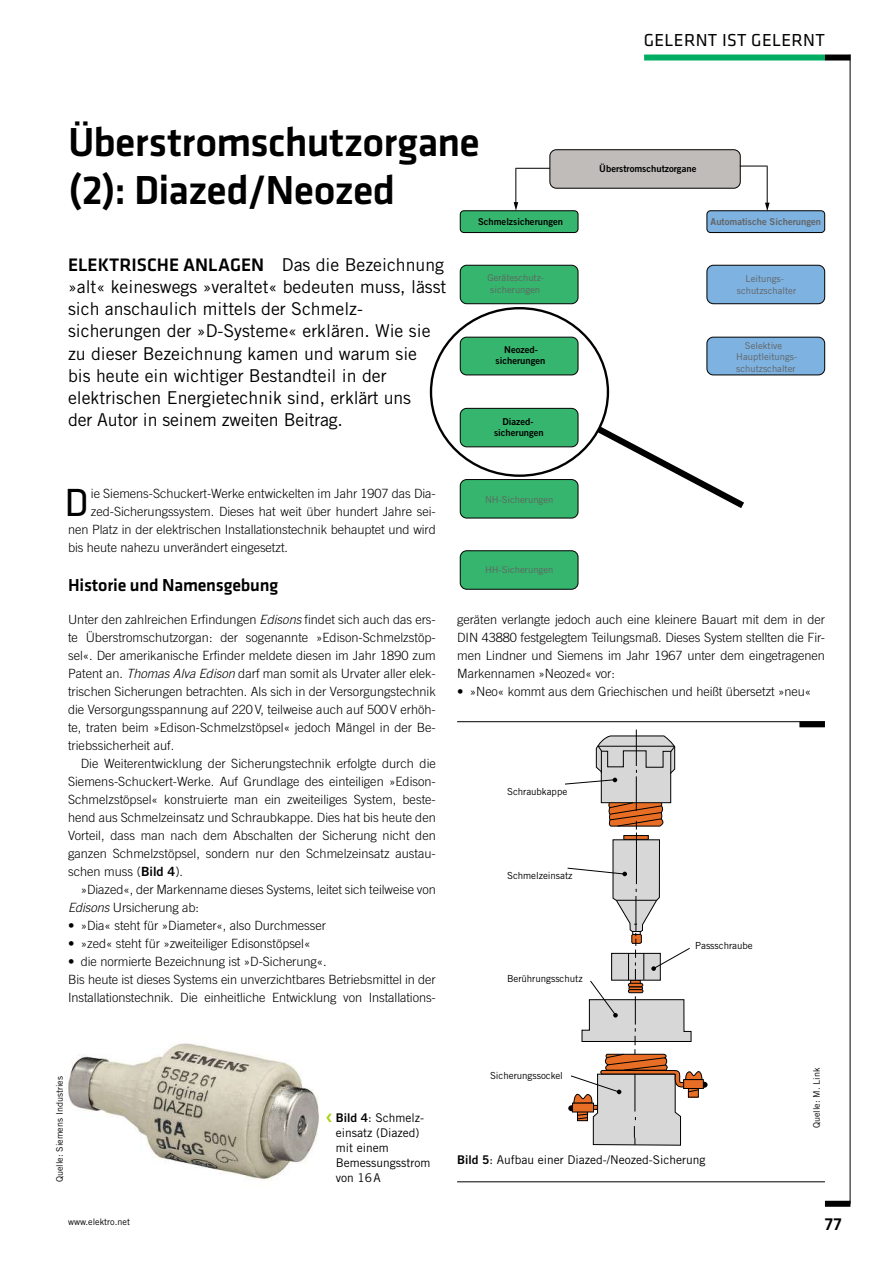
<style>
.page{position:relative;width:893px;height:1263px;background:#fff}
.page>*{position:absolute;margin:0;border:0;box-sizing:border-box;transform-origin:0 0}
.t1{font:500 42px/48px "Klavika Basic";letter-spacing:-.015em;color:#000}
.t2{font:40.65px "Klavika Basic";color:#000}
.t3{font:500 18.75px "Klavika Basic";color:#000}
.t4{font:500 18px "Klavika Basic";letter-spacing:-.01em;color:#000}
.t5{font:18px "Klavika Basic";letter-spacing:.02em;color:#000}
.t6{font:17.7px/22.2px "Trade Gothic LT Std";color:#000}
.t7{font:300 12.75px/18px "Trade Gothic LT Std";color:#000;text-align:justify}
.t8{font:12px/15px "Trade Gothic LT Std";color:#000}
.t9{font:9.75px "Trade Gothic LT Std";letter-spacing:-.005em;color:#000}
.t10{font:9.45px/11.4px "Trade Gothic LT Std";color:#636363;text-align:center}
.t11{font:9.45px/11.4px "Trade Gothic LT Std Bd 2";color:#000;text-align:center}
.t12{font:9.45px "Trade Gothic LT Std Bd 2";color:#636363}
.t13{font:9px "Trade Gothic LT Std";color:#000}
.s1{font-family:"Trade Gothic LT Std";font-weight:400;font-size:17.7px}
.s2{font-style:italic}
.s3{font-family:"Trade Gothic LT Std Bd 2";font-weight:400}
.s4{color:#a6d30c}
.s5{font-family:"Trade Gothic LT Std Bd 2"}
</style>
<div class="page">
<hr style="left:624px;top:835px;width:24px;height:4px;background:#e86e25">
<div style="left:623px;top:835px;width:26px;height:5px;border:1px solid #000"></div>
<hr style="left:636px;top:729px;width:1px;height:37px;background:#000">
<hr style="left:636px;top:832px;width:1px;height:52px;background:#000">
<hr style="left:634px;top:1049px;width:1px;height:62px;background:#000">
<svg style="left:565px;top:735px;width:111px;height:94px"></svg>
<svg style="left:567px;top:839px;width:125px;height:206px"></svg>
<div style="left:628px;top:983px;width:15px;height:4px;border:1px solid #000;border-radius:2px"></div>
<div style="left:628px;top:986px;width:15px;height:4px;border:1px solid #000"></div>
<div style="left:628px;top:989px;width:15px;height:4px;border:1px solid #000;border-radius:2px"></div>
<div style="left:700px;top:1082px;width:8px;height:6px;background:#000;border-radius:50%"></div>
<div style="left:683px;top:1079px;width:21px;height:10px;border:1px solid #000"></div>
<svg style="left:570px;top:1053px;width:133px;height:93px"></svg>
<div style="left:799px;top:721px;width:26px;height:6px;background:#000"></div>
<hr style="left:457px;top:721px;width:368px;height:1px;background:#000">
<hr style="left:457px;top:1181px;width:368px;height:1px;background:#000">
<div style="left:460px;top:265px;width:118px;height:39px;background:#35b56d;border-radius:6px"></div>
<div style="left:460px;top:265px;width:118px;height:39px;border:1px solid #000;border-radius:6px"></div>
<div style="left:707px;top:265px;width:118px;height:39px;background:#7db2e1;border-radius:6px"></div>
<div style="left:706px;top:265px;width:119px;height:39px;border:1px solid #000;border-radius:6px"></div>
<div style="left:550px;top:150px;width:190px;height:38px;background:#bfbcb9;border-radius:6px"></div>
<div style="left:549px;top:149px;width:192px;height:40px;border:1px solid #000;border-radius:6px"></div>
<div style="left:460px;top:337px;width:118px;height:38px;background:#35b56d;border-radius:6px"></div>
<div style="left:460px;top:337px;width:118px;height:38px;border:1px solid #000;border-radius:6px"></div>
<div style="left:460px;top:408px;width:118px;height:39px;background:#35b56d;border-radius:6px"></div>
<div style="left:460px;top:408px;width:118px;height:39px;border:1px solid #000;border-radius:6px"></div>
<div style="left:460px;top:479px;width:118px;height:39px;background:#35b56d;border-radius:6px"></div>
<div style="left:460px;top:479px;width:118px;height:39px;border:1px solid #000;border-radius:6px"></div>
<div style="left:460px;top:551px;width:118px;height:38px;background:#35b56d;border-radius:6px"></div>
<div style="left:460px;top:550px;width:118px;height:40px;border:1px solid #000;border-radius:6px"></div>
<div style="left:707px;top:337px;width:118px;height:38px;background:#7db2e1;border-radius:6px"></div>
<div style="left:706px;top:337px;width:119px;height:38px;border:1px solid #000;border-radius:6px"></div>
<div style="left:460px;top:211px;width:118px;height:22px;background:#35b56d;border-radius:4px"></div>
<div style="left:460px;top:210px;width:118px;height:23px;border:1px solid #000;border-radius:4px"></div>
<div style="left:707px;top:211px;width:118px;height:22px;background:#7db2e1;border-radius:4px"></div>
<div style="left:706px;top:210px;width:119px;height:23px;border:1px solid #000;border-radius:4px"></div>
<svg style="left:740px;top:166px;width:27px;height:1px"></svg>
<hr style="left:515px;top:168px;width:35px;height:1px;background:#000">
<hr style="left:515px;top:169px;width:1px;height:35px;background:#000">
<svg style="left:514px;top:202px;width:4px;height:9px"></svg>
<hr style="left:767px;top:166px;width:1px;height:38px;background:#000">
<svg style="left:765px;top:203px;width:5px;height:8px"></svg>
<svg style="left:590px;top:421px;width:154px;height:87px"></svg>
<img style="left:68px;top:1043px;width:251px;height:137px">
<div style="left:644px;top:55px;width:181px;height:6px;background:#00ad63"></div>
<div style="left:825px;top:1201px;width:25px;height:6px;background:#000"></div>
<div style="left:825px;top:55px;width:25px;height:6px;background:#000"></div>
<hr style="left:850px;top:55px;width:1px;height:1149px;background:#000">
<p class="t1" style="left:68px;top:122px;width:413px">Überstromschutzorgane (2): Diazed/Neozed</p>
<p class="t3" style="left:68px;top:258px;width:378px">ELEKTRISCHE ANLAGEN <span class="s1">Das die Bezeichnung</span></p>
<p class="t6" style="left:68px;top:276px;width:380px">»alt« keineswegs »veraltet« bedeuten muss, lässt sich anschaulich mittels der Schmelz&shy;sicherungen der »D-Systeme« erklären. Wie sie zu dieser Bezeichnung kamen und warum sie<br>bis heute ein wichtiger Bestandteil in der elektrischen Energietechnik sind, erklärt uns<br>der Autor in seinem zweiten Beitrag.</p>
<p class="t11" style="left:478px;top:217px;width:87px">Schmelzsicherungen</p>
<p class="t10" style="left:487px;top:273px;width:58px">Geräteschutz&shy;sicherungen</p>
<p class="t11" style="left:496px;top:345px;width:51px">Neozed&shy;sicherungen</p>
<p class="t11" style="left:494px;top:416px;width:51px">Diazed&shy;sicherungen</p>
<p class="t5" style="left:644px;top:29px;width:183px">GELERNT IST GELERNT</p>
<p class="t11" style="left:599px;top:164px;width:99px">Überstromschutzorgane</p>
<p class="t12" style="left:711px;top:218px;width:112px">Automatische Sicherungen</p>
<p class="t10" style="left:737px;top:274px;width:61px">Leitungs&shy;schutzschalter</p>
<p class="t10" style="left:736px;top:341px;width:62px;text-align:left;text-indent:9px">Selektive<br>Hauptleitungs&shy;schutzschalter</p>
<p class="t2" style="left:65px;top:478px;width:26px">D</p>
<p class="t7" style="left:91px;top:485px;width:346px">ie Siemens-Schuckert-Werke entwickelten im Jahr 1907 das Dia-</p>
<p class="t7" style="left:91px;top:503px;width:346px">zed-Sicherungssystem. Dieses hat weit über hundert Jahre sei-</p>
<p class="t7" style="left:68px;top:521px;width:369px">nen Platz in der elektrischen Installationstechnik behauptet und wird</p>
<p class="t7" style="left:68px;top:539px;width:221px">bis heute nahezu unverändert eingesetzt.</p>
<p class="t4" style="left:68px;top:579px;width:212px">Historie und Namensgebung</p>
<p class="t7" style="left:68px;top:611px;width:369px">Unter den zahlreichen Erfindungen <span class="s2">Edisons</span> findet sich auch das ers-</p>
<p class="t7" style="left:68px;top:629px;width:369px">te Überstromschutzorgan: der sogenannte »Edison-Schmelzstöp-</p>
<p class="t7" style="left:68px;top:647px;width:369px">sel«. Der amerikanische Erfinder meldete diesen im Jahr 1890 zum</p>
<p class="t7" style="left:68px;top:665px;width:369px">Patent an. <span class="s2">Thomas Alva Edison</span> darf man somit als Urvater aller elek-</p>
<p class="t7" style="left:68px;top:683px;width:369px">trischen Sicherungen betrachten. Als sich in der Versorgungstechnik</p>
<p class="t7" style="left:68px;top:701px;width:369px">die Versorgungsspannung auf 220V, teilweise auch auf 500V erhöh-</p>
<p class="t7" style="left:68px;top:719px;width:369px">te, traten beim »Edison-Schmelzstöpsel« jedoch Mängel in der Be-</p>
<p class="t7" style="left:68px;top:737px;width:108px">triebssicherheit auf.</p>
<p class="t7" style="left:81px;top:755px;width:357px">Die Weiterentwicklung der Sicherungstechnik erfolgte durch die</p>
<p class="t7" style="left:68px;top:773px;width:369px">Siemens-Schuckert-Werke. Auf Grundlage des einteiligen »Edison-</p>
<p class="t7" style="left:68px;top:791px;width:369px">Schmelzstöpsel« konstruierte man ein zweiteiliges System, beste-</p>
<p class="t7" style="left:68px;top:809px;width:369px">hend aus Schmelzeinsatz und Schraubkappe. Dies hat bis heute den</p>
<p class="t7" style="left:68px;top:827px;width:369px">Vorteil, dass man nach dem Abschalten der Sicherung nicht den</p>
<p class="t7" style="left:68px;top:845px;width:369px">ganzen Schmelzstöpsel, sondern nur den Schmelzeinsatz austau-</p>
<p class="t7" style="left:68px;top:863px;width:117px">schen muss (<span class="s3">Bild 4</span>).</p>
<p class="t7" style="left:81px;top:881px;width:357px">»Diazed«, der Markenname dieses Systems, leitet sich teilweise von</p>
<p class="t7" style="left:68px;top:899px;width:133px"><span class="s2">Edisons</span> Ursicherung ab:</p>
<p class="t7" style="left:68px;top:917px;width:259px">• »Dia« steht für »Diameter«, also Durchmesser</p>
<p class="t7" style="left:68px;top:935px;width:244px">• »zed« steht für »zweiteiliger Edisonstöpsel«</p>
<p class="t7" style="left:68px;top:953px;width:369px;text-align:left">• die normierte Bezeichnung ist »D-Sicherung«.<br>Bis heute ist dieses Systems ein unverzichtbares Betriebsmittel in der<br>Installationstechnik. Die einheitliche Entwicklung von Installations-</p>
<p class="t10" style="left:485px;top:494px;width:70px">NH-Sicherungen</p>
<p class="t10" style="left:485px;top:565px;width:70px">HH-Sicherungen</p>
<p class="t7" style="left:457px;top:611px;width:369px">geräten verlangte jedoch auch eine kleinere Bauart mit dem in der DIN 43880 festgelegtem Teilungsmaß. Dieses System stellten die Fir&shy;men Lindner und Siemens im Jahr 1967 unter dem eingetragenen Markennamen »Neozed« vor:</p>
<p class="t7" style="left:457px;top:683px;width:356px">• »Neo« kommt aus dem Griechischen und heißt übersetzt »neu«</p>
<p class="t9" style="left:507px;top:786px;width:62px">Schraubkappe</p>
<p class="t9" style="left:507px;top:870px;width:67px">Schmelzeinsatz</p>
<p class="t9" style="left:507px;top:973px;width:77px">Berührungsschutz</p>
<p class="t9" style="left:695px;top:940px;width:59px">Passschraube</p>
<p class="t13" style="left:54px;top:1182px;width:107px;rotate:-90deg">Quelle: Siemens Industries</p>
<p class="t13" style="left:68px;top:1216px;width:64px">www.elektro.net</p>
<p class="t8" style="left:336px;top:1110px;width:96px;text-indent:-10px"><span class="s4">❮</span> <span class="s5">Bild 4</span>: Schmelz&shy;einsatz (Diazed) mit einem<br>Bemessungsstrom</p>
<p class="t8" style="left:336px;top:1170px;width:47px">von 16A</p>
<p class="t9" style="left:490px;top:1069px;width:74px">Sicherungssockel</p>
<p class="t8" style="left:457px;top:1152px;width:250px"><span class="s5">Bild 5</span>: Aufbau einer Diazed-/Neozed-Sicherung</p>
<p class="t13" style="left:811px;top:1128px;width:62px;rotate:-90deg">Quelle: M. Link</p>
<p class="t4" style="left:825px;top:1218px;width:18px">77</p>
</div>
